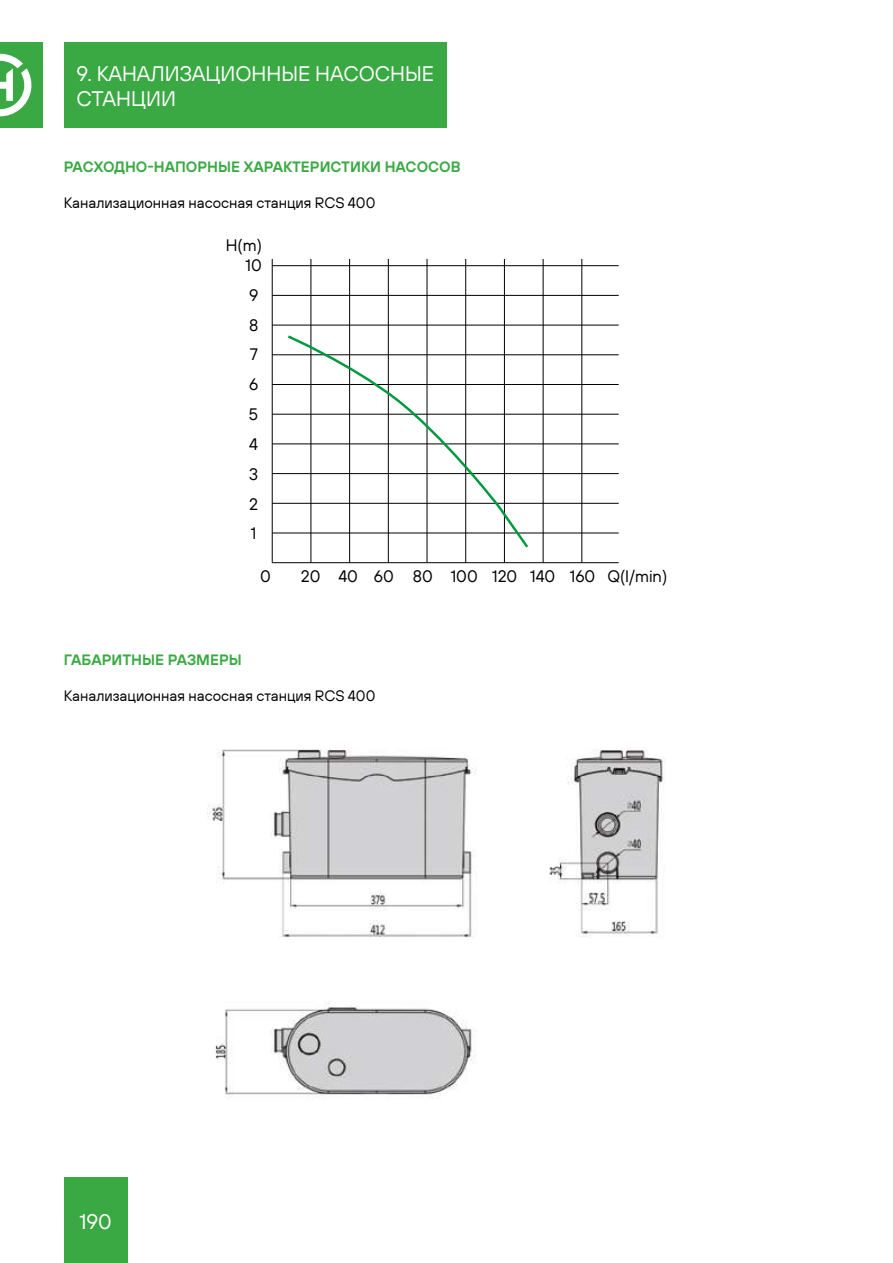
<style>
.page{position:relative;width:893px;height:1263px;background:#fff}
.page>*{position:absolute;margin:0;border:0;box-sizing:border-box;transform-origin:0 0}
.t1{font:21px/25.2px "TT Hoves Pro";color:#fff}
.t2{font:16.5px "TT Hoves Pro";color:#000}
.t3{font:15px "TT Hoves Pro";color:#000}
.t4{font:600 15px "TT Hoves";color:#3aa943}
</style>
<div class="page">
<div style="left:64px;top:1178px;width:64px;height:85px;background:#3aa943"></div>
<div style="left:64px;top:43px;width:382px;height:85px;background:#3aa943"></div>
<div style="left:0;top:43px;width:43px;height:85px;background:#3aa943"></div>
<svg style="left:0;top:53px;width:32px;height:64px"></svg>
<img style="left:207px;top:749px;width:457px;height:351px">
<hr style="left:272px;top:259px;width:1px;height:304px;background:#000">
<hr style="left:310px;top:259px;width:1px;height:304px;background:#000">
<hr style="left:349px;top:259px;width:1px;height:304px;background:#000">
<hr style="left:388px;top:259px;width:1px;height:304px;background:#000">
<hr style="left:427px;top:259px;width:1px;height:304px;background:#000">
<hr style="left:465px;top:259px;width:1px;height:304px;background:#000">
<hr style="left:504px;top:259px;width:1px;height:304px;background:#000">
<hr style="left:543px;top:259px;width:1px;height:304px;background:#000">
<hr style="left:581px;top:259px;width:1px;height:304px;background:#000">
<hr style="left:272px;top:562px;width:347px;height:1px;background:#000">
<hr style="left:272px;top:533px;width:347px;height:1px;background:#000">
<hr style="left:272px;top:503px;width:347px;height:1px;background:#000">
<hr style="left:272px;top:473px;width:347px;height:1px;background:#000">
<hr style="left:272px;top:443px;width:347px;height:1px;background:#000">
<hr style="left:272px;top:414px;width:347px;height:1px;background:#000">
<hr style="left:272px;top:384px;width:347px;height:1px;background:#000">
<hr style="left:272px;top:354px;width:347px;height:1px;background:#000">
<hr style="left:272px;top:325px;width:347px;height:1px;background:#000">
<hr style="left:272px;top:295px;width:347px;height:1px;background:#000">
<hr style="left:272px;top:265px;width:347px;height:1px;background:#000">
<svg style="left:286px;top:334px;width:244px;height:215px"></svg>
<h1 class="t1" style="left:77px;top:61px;width:359px">9. КАНАЛИЗАЦИОННЫЕ НАСОСНЫЕ<br>СТАНЦИИ</h1>
<p class="t4" style="left:64px;top:157px;width:398px">РАСХОДНО-НАПОРНЫЕ ХАРАКТЕРИСТИКИ НАСОСОВ</p>
<p class="t3" style="left:64px;top:193px;width:313px">Канализационная насосная станция RCS 400</p>
<p class="t2" style="left:226px;top:235px;width:38px">H(m)</p>
<p class="t2" style="left:245px;top:254px;width:18px">10</p>
<p class="t2" style="left:249px;top:284px;width:11px">9</p>
<p class="t2" style="left:249px;top:314px;width:11px">8</p>
<p class="t2" style="left:250px;top:344px;width:10px">7</p>
<p class="t2" style="left:249px;top:374px;width:11px">6</p>
<p class="t2" style="left:249px;top:404px;width:11px">5</p>
<p class="t2" style="left:249px;top:434px;width:10px">4</p>
<p class="t2" style="left:249px;top:463px;width:11px">3</p>
<p class="t2" style="left:249px;top:493px;width:10px">2</p>
<p class="t2" style="left:251px;top:523px;width:7px">1</p>
<p class="t2" style="left:260px;top:565px;width:12px">0</p>
<p class="t2" style="left:301px;top:565px;width:256px">20 40 60 80 100 120 140</p>
<p class="t2" style="left:570px;top:565px;width:99px">160 Q(I/min)</p>
<p class="t4" style="left:64px;top:650px;width:180px">ГАБАРИТНЫЕ РАЗМЕРЫ</p>
<p class="t3" style="left:64px;top:686px;width:313px">Канализационная насосная станция RCS 400</p>
<h1 class="t1" style="left:79px;top:1208px;width:34px">190</h1>
</div>
